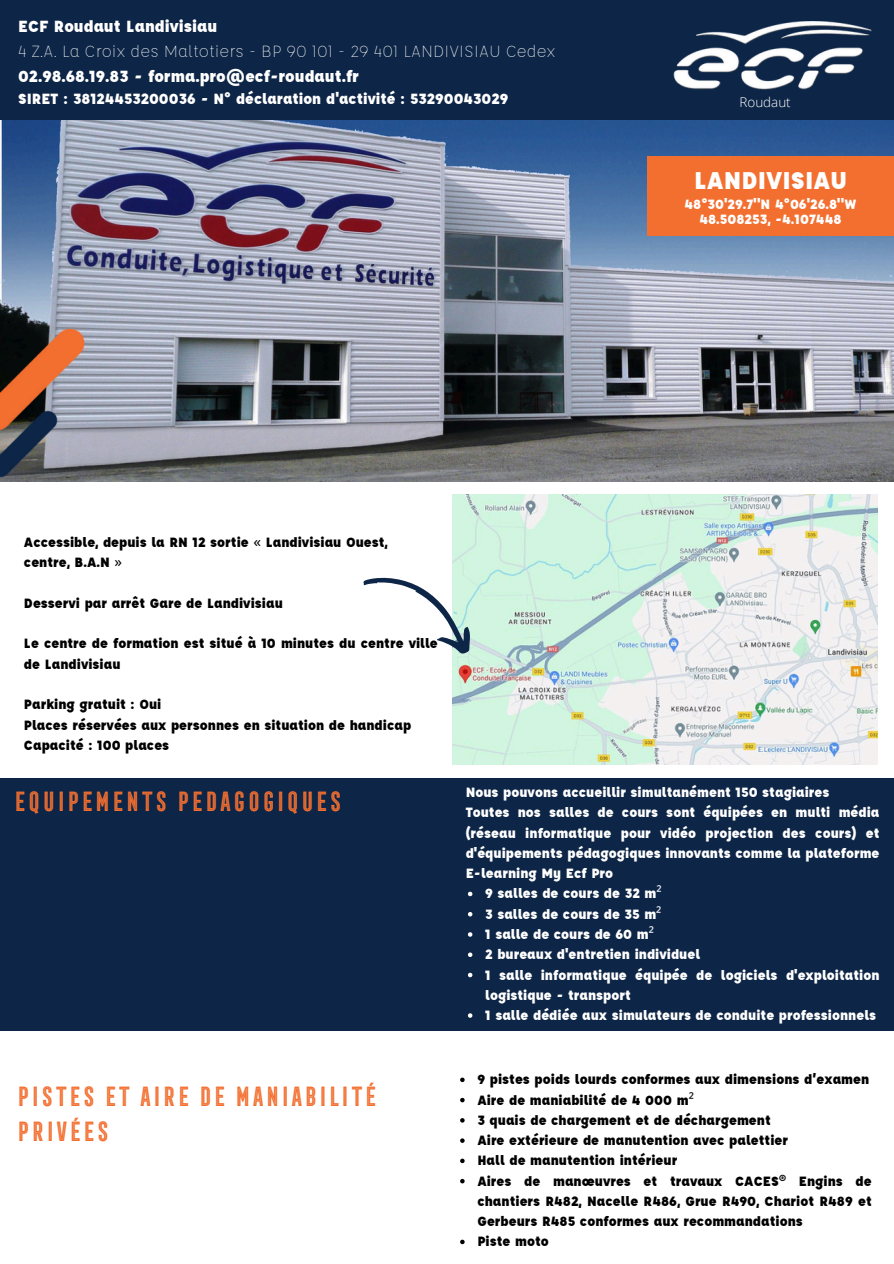
<style>
.page{position:relative;width:894px;height:1264px;background:#fff}
.page>*{position:absolute;margin:0;border:0;box-sizing:border-box;transform-origin:0 0}
.t1{font:900 27px "Affogato";color:#fff}
.t2{font:25.5px/34.8px "Frontage Condensed Inline";color:#f36f30}
.t3{font:900 18px "Affogato";color:#fff}
.t4{font:300 18px "Affogato";color:#fff}
.t5{font:900 16.5px "Affogato";color:#fff}
.t6{font:900 15px/20.2px "Affogato";color:#000}
.t7{font:900 15px/20.2px "Affogato";color:#fff}
.t8{font:300 13.35px "Open Sans";color:#fff}
.s1{font-family:"Noto Sans";font-weight:400}
</style>
<div class="page">
<img style="left:0;top:119px;width:893px;height:363px">
<div style="left:647px;top:156px;width:246px;height:79px;background:#f36f30"></div>
<div style="left:0;top:0;width:893px;height:119px;background:#0d2546"></div>
<img style="left:673px;top:22px;width:199px;height:68px">
<img style="left:0;top:278px;width:135px;height:203px">
<img style="left:0;top:378px;width:89px;height:104px">
<div style="left:0;top:777px;width:893px;height:253px;background:#0d2546"></div>
<img style="left:452px;top:494px;width:425px;height:270px">
<svg style="left:363px;top:555px;width:120px;height:107px"></svg>
<svg style="left:468px;top:891px;width:4px;height:5px"></svg>
<svg style="left:468px;top:912px;width:4px;height:4px"></svg>
<svg style="left:468px;top:932px;width:4px;height:4px"></svg>
<svg style="left:468px;top:952px;width:4px;height:5px"></svg>
<svg style="left:468px;top:972px;width:4px;height:5px"></svg>
<svg style="left:468px;top:1013px;width:4px;height:4px"></svg>
<svg style="left:460px;top:1077px;width:4px;height:5px"></svg>
<svg style="left:460px;top:1097px;width:4px;height:5px"></svg>
<svg style="left:460px;top:1118px;width:4px;height:4px"></svg>
<svg style="left:460px;top:1138px;width:4px;height:4px"></svg>
<svg style="left:460px;top:1158px;width:4px;height:5px"></svg>
<svg style="left:460px;top:1178px;width:4px;height:5px"></svg>
<svg style="left:460px;top:1239px;width:4px;height:5px"></svg>
<p class="t3" style="left:18px;top:15px;width:200px">ECF Roudaut Landivisiau</p>
<p class="t4" style="left:18px;top:40px;width:539px">4 Z.A. La Croix des Maltotiers - BP 90 101 - 29 401 LANDIVISIAU Cedex</p>
<p class="t3" style="left:18px;top:64px;width:342px">02.98.68.19.83 - forma.pro@ecf-roudaut.fr</p>
<p class="t5" style="left:18px;top:88px;width:491px">SIRET : 38124453200036 - N° déclaration d'activité : 53290043029</p>
<p class="t8" style="left:739px;top:92px;width:53px">Roudaut</p>
<p class="t1" style="left:693px;top:163px;width:154px">LANDIVISIAU</p>
<p class="t7" style="left:684px;top:196px;width:173px;line-height:14.7px;text-align:center">48°30'29.7"N 4°06'26.8"W<br>48.508253, -4.107448</p>
<p class="t6" style="left:24px;top:531px;width:365px">Accessible, depuis la RN 12 sortie <span class="s1">«</span> Landivisiau Ouest, centre, B.A.N <span class="s1">»</span></p>
<h4 class="t6" style="left:24px;top:592px;width:260px">Desservi par arrêt Gare de Landivisiau</h4>
<h4 class="t6" style="left:24px;top:633px;width:415px">Le centre de formation est situé à 10 minutes du centre ville de Landivisiau</h4>
<h4 class="t6" style="left:24px;top:693px;width:389px">Parking gratuit : Oui<br>Places réservées aux personnes en situation de handicap<br>Capacité : 100 places</h4>
<h4 class="t2" style="left:13px;top:783px;width:331px">EQUIPEMENTS PEDAGOGIQUES</h4>
<p class="t7" style="left:465px;top:781px;width:415px">Nous pouvons accueillir simultanément 150 stagiaires<br>Toutes nos salles de cours sont équipées en multi média (réseau informatique pour vidéo projection des cours) et d'équipements pédagogiques innovants comme la plateforme E-learning My Ecf Pro</p>
<h1 class="t7" style="left:485px;top:882px;width:178px">9 salles de cours de 32 m<span class="s1">²</span></h1>
<h4 class="t7" style="left:485px;top:903px;width:178px">3 salles de cours de 35 m<span class="s1">²</span></h4>
<p class="t7" style="left:485px;top:923px;width:170px">1 salle de cours de 60 m<span class="s1">²</span></p>
<p class="t7" style="left:485px;top:943px;width:216px">2 bureaux d'entretien individuel</p>
<p class="t7" style="left:485px;top:963px;width:396px">1 salle informatique équipée de logiciels d'exploitation logistique - transport</p>
<p class="t7" style="left:485px;top:1004px;width:392px">1 salle dédiée aux simulateurs de conduite professionnels</p>
<p class="t2" style="left:16px;top:1078px;width:362px">PISTES ET AIRE DE MANIABILITÉ<br>PRIVÉES</p>
<p class="t6" style="left:477px;top:1068px;width:393px">9 pistes poids lourds conformes aux dimensions d’examen</p>
<h2 class="t6" style="left:477px;top:1088px;width:218px">Aire de maniabilité de 4 000 m<span class="s1">²</span></h2>
<p class="t6" style="left:477px;top:1109px;width:295px">3 quais de chargement et de déchargement</p>
<p class="t6" style="left:477px;top:1129px;width:312px">Aire extérieure de manutention avec palettier</p>
<p class="t6" style="left:477px;top:1149px;width:201px">Hall de manutention intérieur</p>
<p class="t6" style="left:477px;top:1169px;width:396px;text-align:justify">Aires de manœuvres et travaux CACES® Engins de chantiers R482, Nacelle R486, Grue R490, Chariot R489 et Gerbeurs R485 conformes aux recommandations</p>
<p class="t6" style="left:477px;top:1230px;width:73px">Piste moto</p>
</div>
